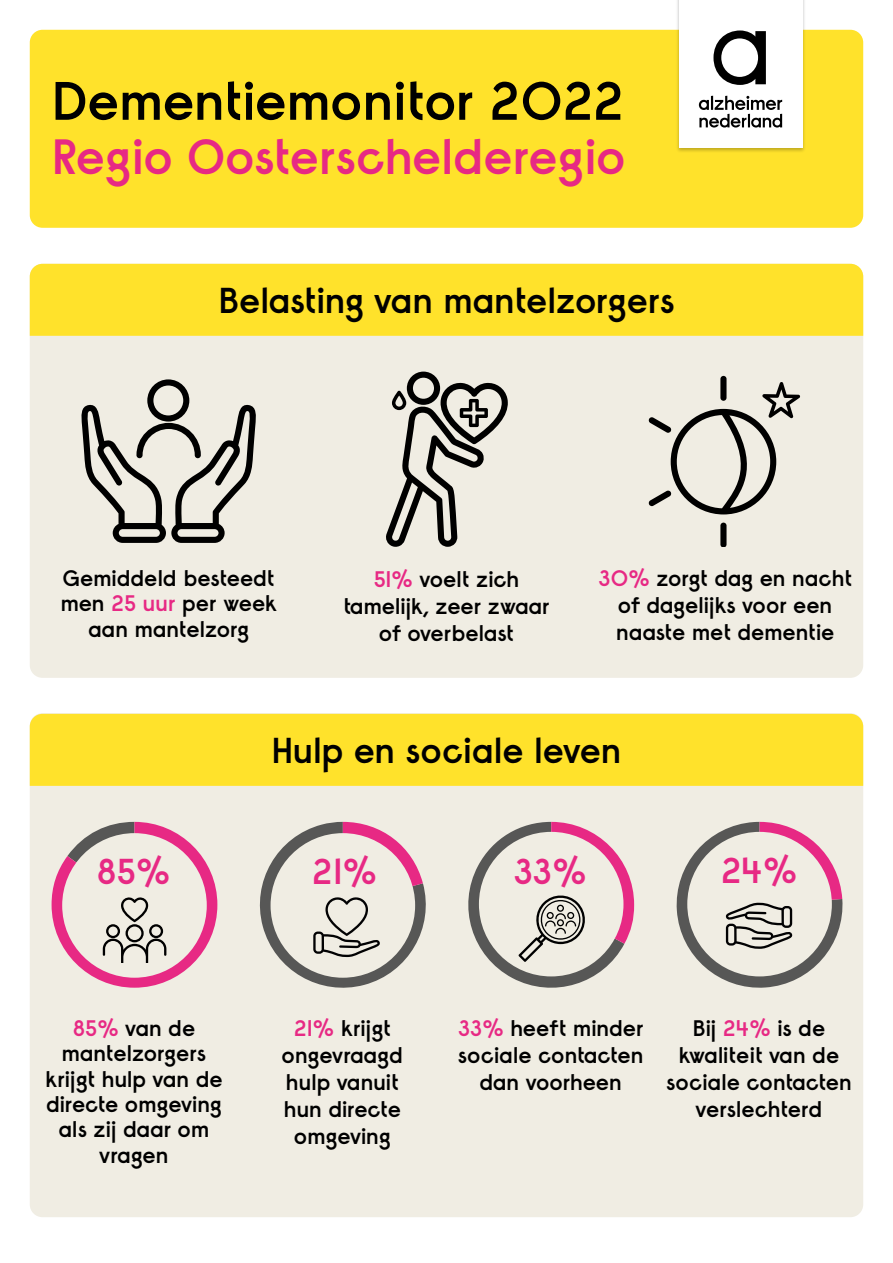
<style>
.page{position:relative;width:893px;height:1263px;background:#fff}
.page>*{position:absolute;margin:0;border:0;box-sizing:border-box;transform-origin:0 0}
.t1{font:600 54px "Raisonne AN";letter-spacing:-.015em;color:#000}
.t2{font:600 49.5px "Raisonne AN";letter-spacing:-.015em;color:#e72984}
.t3{font:600 36px "Raisonne AN";letter-spacing:-.02em;color:#000}
.t4{font:600 36px "Raisonne AN";letter-spacing:-.02em;color:#e72984}
.t5{font:600 22.5px/27px "Raisonne AN";letter-spacing:-.02em;color:#000;text-align:center}
.s1{color:#e72984}
</style>
<div class="page">
<div style="left:30px;top:713px;width:833px;height:504px;background:#f0ede3;border-radius:13px"></div>
<div style="left:30px;top:264px;width:833px;height:414px;background:#f0ede3;border-radius:13px"></div>
<div style="left:30px;top:30px;width:833px;height:198px;background:#ffe22b;border-radius:13px"></div>
<img style="left:674px;top:0;width:133px;height:152px">
<div style="left:679px;top:0;width:123px;height:148px;background:#fff"></div>
<svg style="left:699px;top:96px;width:83px;height:32px"></svg>
<svg style="left:713px;top:30px;width:53px;height:55px"></svg>
<svg style="left:81px;top:379px;width:175px;height:164px"></svg>
<svg style="left:386px;top:372px;width:122px;height:174px"></svg>
<div style="left:720px;top:376px;width:6px;height:25px;background:#000;border-radius:3px"></div>
<svg style="left:720px;top:523px;width:6px;height:23px"></svg>
<svg style="left:649px;top:382px;width:151px;height:132px"></svg>
<div style="left:30px;top:264px;width:833px;height:72px;background:#ffe22b"></div>
<div style="left:30px;top:714px;width:833px;height:72px;background:#ffe22b"></div>
<svg style="left:52px;top:822px;width:165px;height:166px"></svg>
<svg style="left:259px;top:822px;width:167px;height:166px"></svg>
<svg style="left:468px;top:822px;width:166px;height:166px"></svg>
<svg style="left:676px;top:822px;width:167px;height:166px"></svg>
<h1 class="t1" style="left:51px;top:66px;width:575px">Dementiemonitor 2022</h1>
<h2 class="t2" style="left:51px;top:125px;width:576px">Regio Oosterschelderegio</h2>
<h3 class="t3" style="left:218px;top:278px;width:458px">Belasting van mantelzorgers</h3>
<p class="t5" style="left:60px;top:565px;width:218px;line-height:25.5px">Gemiddeld besteedt men <span class="s1">25 uur</span> per week aan mantelzorg</p>
<p class="t5" style="left:343px;top:565px;width:208px"><span class="s1">51%</span> voelt zich tamelijk, zeer zwaar of overbelast</p>
<p class="t5" style="left:598px;top:564px;width:255px"><span class="s1">30%</span> zorgt dag en nacht of dagelijks voor een naaste met dementie</p>
<h3 class="t3" style="left:271px;top:727px;width:352px">Hulp en sociale leven</h3>
<h3 class="t4" style="left:96px;top:848px;width:76px">85%</h3>
<h3 class="t4" style="left:312px;top:848px;width:67px">21%</h3>
<h3 class="t4" style="left:513px;top:848px;width:75px">33%</h3>
<h3 class="t4" style="left:721px;top:847px;width:78px">24%</h3>
<p class="t5" style="left:45px;top:1014px;width:179px;line-height:25.5px"><span class="s1">85%</span> van de mantelzorgers krijgt hulp van de directe omgeving als zij daar om vragen</p>
<p class="t5" style="left:282px;top:1014px;width:123px"><span class="s1">21%</span> krijgt ongevraagd hulp vanuit hun directe omgeving</p>
<p class="t5" style="left:458px;top:1014px;width:187px"><span class="s1">33%</span> heeft minder sociale contacten dan voorheen</p>
<p class="t5" style="left:666px;top:1014px;width:187px">Bij <span class="s1">24%</span> is de kwaliteit van de sociale contacten verslechterd</p>
</div>
